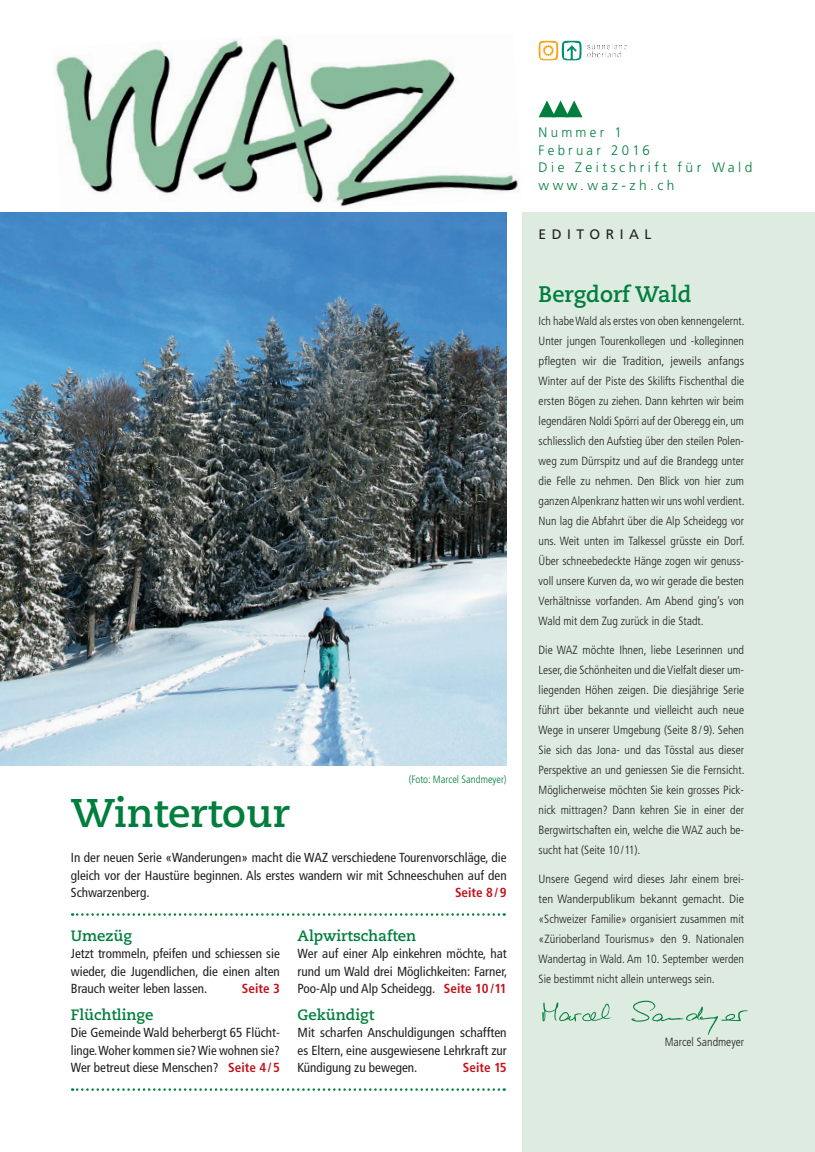
<style>
.page{position:relative;width:815px;height:1152px;background:#fff}
.page>*{position:absolute;margin:0;border:0;box-sizing:border-box;transform-origin:0 0}
.t1{font:700 40px "Caecilia";color:#007e3d}
.t2{font:700 22.5px "Caecilia";color:#007e3d}
.t3{font:700 15px "Caecilia";color:#007e3d}
.t4{font:300 13.75px/17.5px "Frutiger LT Std";letter-spacing:.25em;color:#007e3d;scale:.96 1}
.t5{font:13.75px "Frutiger LT Std";letter-spacing:.4em;color:#231f20}
.t6{font:condensed 13.12px/17.5px "Frutiger LT Std";color:#231f20;text-align:justify}
.t7{font:700 condensed 13.12px "Frutiger LT Std";color:#c4121a}
.t8{font:300 condensed 11.88px/20px "Frutiger LT Std";color:#231f20;text-align:justify}
.t9{font:300 condensed 10.62px "Frutiger LT Std";color:#007e3d}
.s1{font-weight:700;color:#c4121a}
</style>
<div class="page">
<div style="left:523px;top:213px;width:292px;height:939px;background:#ddebe1"></div>
<img style="left:539px;top:40px;width:88px;height:20px">
<svg style="left:539px;top:100px;width:44px;height:17px"></svg>
<svg style="left:72px;top:913px;width:433px;height:2px"></svg>
<svg style="left:72px;top:1088px;width:433px;height:2px"></svg>
<img style="left:56px;top:38px;width:463px;height:169px">
<img style="left:0;top:213px;width:507px;height:552px">
<img style="left:542px;top:1000px;width:206px;height:35px">
<p class="t9" style="left:409px;top:773px;width:99px">(Foto: Marcel Sandmeyer)</p>
<h1 class="t1" style="left:71px;top:789px;width:220px">Wintertour</h1>
<p class="t6" style="left:71px;top:848px;width:437px">In der neuen Serie «Wanderungen» macht die WAZ verschiedene Tourenvorschläge, die gleich vor der Haustüre beginnen. Als erstes wandern wir mit Schneeschuhen auf den Schwarzenberg.</p>
<p class="t7" style="left:455px;top:884px;width:53px">Seite 8/9</p>
<p class="t3" style="left:71px;top:926px;width:63px">Umezüg</p>
<p class="t6" style="left:71px;top:945px;width:211px">Jetzt trommeln, pfeifen und schiessen sie wieder, die Jugendlichen, die einen alten Brauch weiter leben lassen.</p>
<p class="t7" style="left:242px;top:981px;width:39px">Seite 3</p>
<p class="t3" style="left:71px;top:1005px;width:84px">Flüchtlinge</p>
<p class="t6" style="left:71px;top:1023px;width:211px">Die Gemeinde Wald beherbergt 65 Flücht&shy;linge. Woher kommen sie? Wie wohnen sie?<br>Wer betreut diese Menschen? <span class="s1">Seite 4/5</span></p>
<p class="t3" style="left:298px;top:926px;width:120px">Alpwirtschaften</p>
<p class="t6" style="left:298px;top:945px;width:211px">Wer auf einer Alp einkehren möchte, hat rund um Wald drei Möglichkeiten: Farner, Poo-Alp und Alp Scheidegg. <span class="s1">Seite 10/11</span></p>
<p class="t3" style="left:298px;top:1005px;width:78px">Gekündigt</p>
<p class="t6" style="left:298px;top:1023px;width:211px">Mit scharfen Anschuldigungen schafften es Eltern, eine ausgewiesene Lehrkraft zur Kündigung zu bewegen.</p>
<p class="t7" style="left:463px;top:1059px;width:45px">Seite 15</p>
<p class="t4" style="left:539px;top:124px;width:224px">Nummer 1<br>Februar 2016<br>Die Zeitschrift für Wald www.waz-zh.ch</p>
<p class="t5" style="left:539px;top:226px;width:114px">EDITORIAL</p>
<h2 class="t2" style="left:539px;top:281px;width:154px">Bergdorf Wald</h2>
<p class="t8" style="left:539px;top:311px;width:207px">Ich habe Wald als erstes von oben kennengelernt.<br>Unter jungen Tourenkollegen und -kolleginnen pflegten wir die Tradition, jeweils anfangs Winter auf der Piste des Skilifts Fischenthal die ersten Bögen zu ziehen. Dann kehrten wir beim legendären Noldi Spörri auf der Oberegg ein, um schliesslich den Aufstieg über den steilen Polen&shy;weg zum Dürrspitz und auf die Brandegg unter die Felle zu nehmen. Den Blick von hier zum ganzen Alpenkranz hatten wir uns wohl verdient.<br>Nun lag die Abfahrt über die Alp Scheidegg vor uns. Weit unten im Talkessel grüsste ein Dorf.<br>Über schneebedeckte Hänge zogen wir genuss&shy;voll unsere Kurven da, wo wir gerade die besten Verhältnisse vorfanden. Am Abend ging’s von Wald mit dem Zug zurück in die Stadt.</p>
<p class="t8" style="left:539px;top:640px;width:207px">Die WAZ möchte Ihnen, liebe Leserinnen und Leser, die Schönheiten und die Vielfalt dieser um&shy;liegenden Höhen zeigen. Die diesjährige Serie führt über bekannte und vielleicht auch neue Wege in unserer Umgebung (Seite 8 / 9). Sehen Sie sich das Jona- und das Tösstal aus dieser Perspektive an und geniessen Sie die Fernsicht.<br>Möglicherweise möchten Sie kein grosses Pick&shy;nick mittragen? Dann kehren Sie in einer der Bergwirtschaften ein, welche die WAZ auch be&shy;sucht hat (Seite 10 /11).</p>
<p class="t8" style="left:539px;top:869px;width:207px">Unsere Gegend wird dieses Jahr einem brei&shy;ten Wanderpublikum bekannt gemacht. Die «Schweizer Familie» organisiert zusammen mit «Zürioberland Tourismus» den 9. Nationalen Wandertag in Wald. Am 10. September werden Sie bestimmt nicht allein unterwegs sein.</p>
<p class="t8" style="left:665px;top:1032px;width:81px">Marcel Sandmeyer</p>
</div>
